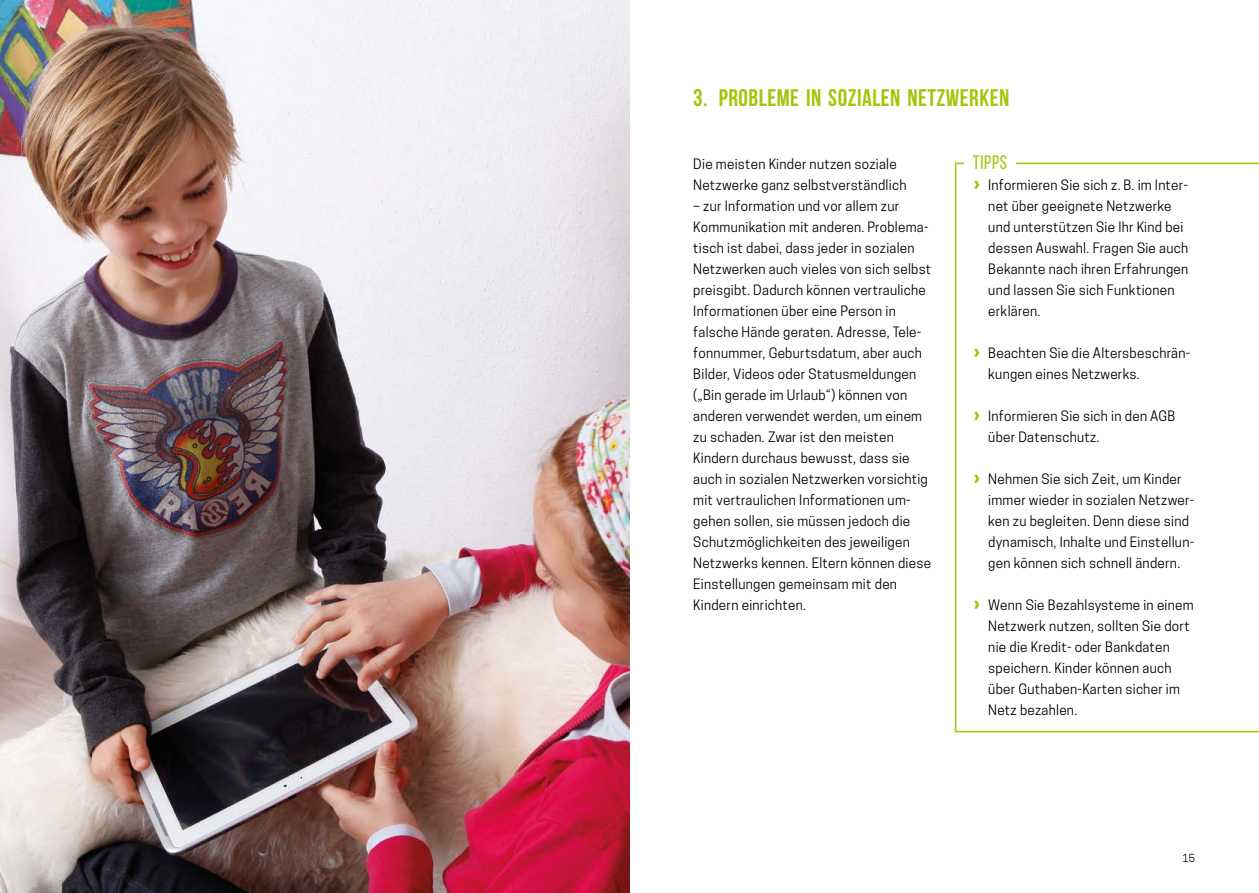
<style>
.page{position:relative;width:1259px;height:893px;background:#fff}
.page>*{position:absolute;margin:0;border:0;box-sizing:border-box;transform-origin:0 0}
.t1{font:700 24px "Bebas Neue";letter-spacing:.02em;color:#a9c30c}
.t2{font:19.5px "Bebas Neue";letter-spacing:.03em;color:#a9c30c}
.t3{font:13.5px/21px "Cooper Hewitt";letter-spacing:.02em;color:#000}
.t4{font:10.5px "Cooper Hewitt";color:#000}
.s1{font-family:"Frutiger LT Std";font-weight:900;font-size:19.5px;color:#a9c30c}
</style>
<div class="page">
<img style="left:0;top:0;width:629px;height:893px">
<svg style="left:955px;top:163px;width:304px;height:569px"></svg>
<div style="left:964px;top:149px;width:51px;height:20px;background:#fff"></div>
<h1 class="t1" style="left:693px;top:85px;width:317px">3. PROBLEME IN SOZIALEN NETZWERKEN</h1>
<p class="t3" style="left:693px;top:154px;width:215px">Die meisten Kinder nutzen soziale<br>Netzwerke ganz selbstverständlich</p>
<p class="t3" style="left:693px;top:196px;width:239px">– zur Information und vor allem zur Kommunikation mit anderen. Problema&shy;tisch ist dabei, dass jeder in sozialen Netzwerken auch vieles von sich selbst preisgibt. Dadurch können vertrauliche Informationen über eine Person in falsche Hände geraten. Adresse, Tele&shy;fonnummer, Geburtsdatum, aber auch Bilder, Videos oder Statusmeldungen („Bin gerade im Urlaub“) können von anderen verwendet werden, um einem zu schaden. Zwar ist den meisten Kindern durchaus bewusst, dass sie auch in sozialen Netzwerken vorsichtig mit vertraulichen Informationen um&shy;gehen sollen, sie müssen jedoch die Schutzmöglichkeiten des jeweiligen Netzwerks kennen. Eltern können diese Einstellungen gemeinsam mit den Kindern einrichten.</p>
<h2 class="t2" style="left:973px;top:152px;width:36px">tipps</h2>
<p class="t3" style="left:988px;top:175px;width:201px;text-indent:-15px"><span class="s1">›</span> Informieren Sie sich z. B. im Inter&shy;net über geeignete Netzwerke und unterstützen Sie Ihr Kind bei dessen Auswahl. Fragen Sie auch<br>Bekannte nach ihren Erfahrungen und lassen Sie sich Funktionen erklären.</p>
<p class="t3" style="left:988px;top:343px;width:203px;text-indent:-15px"><span class="s1">›</span> Beachten Sie die Altersbeschrän&shy;kungen eines Netzwerks.</p>
<p class="t3" style="left:988px;top:406px;width:189px;text-indent:-15px"><span class="s1">›</span> Informieren Sie sich in den AGB über Datenschutz.</p>
<p class="t3" style="left:988px;top:469px;width:208px;text-indent:-15px"><span class="s1">›</span> Nehmen Sie sich Zeit, um Kinder immer wieder in sozialen Netzwer&shy;ken zu begleiten. Denn diese sind dynamisch, Inhalte und Einstellun&shy;gen können sich schnell ändern.</p>
<p class="t3" style="left:988px;top:595px;width:207px;text-indent:-15px"><span class="s1">›</span> Wenn Sie Bezahlsysteme in einem<br>Netzwerk nutzen, sollten Sie dort nie die Kredit- oder Bankdaten speichern. Kinder können auch über Guthaben-Karten sicher im<br>Netz bezahlen.</p>
<p class="t4" style="left:1182px;top:852px;width:14px">15</p>
</div>
